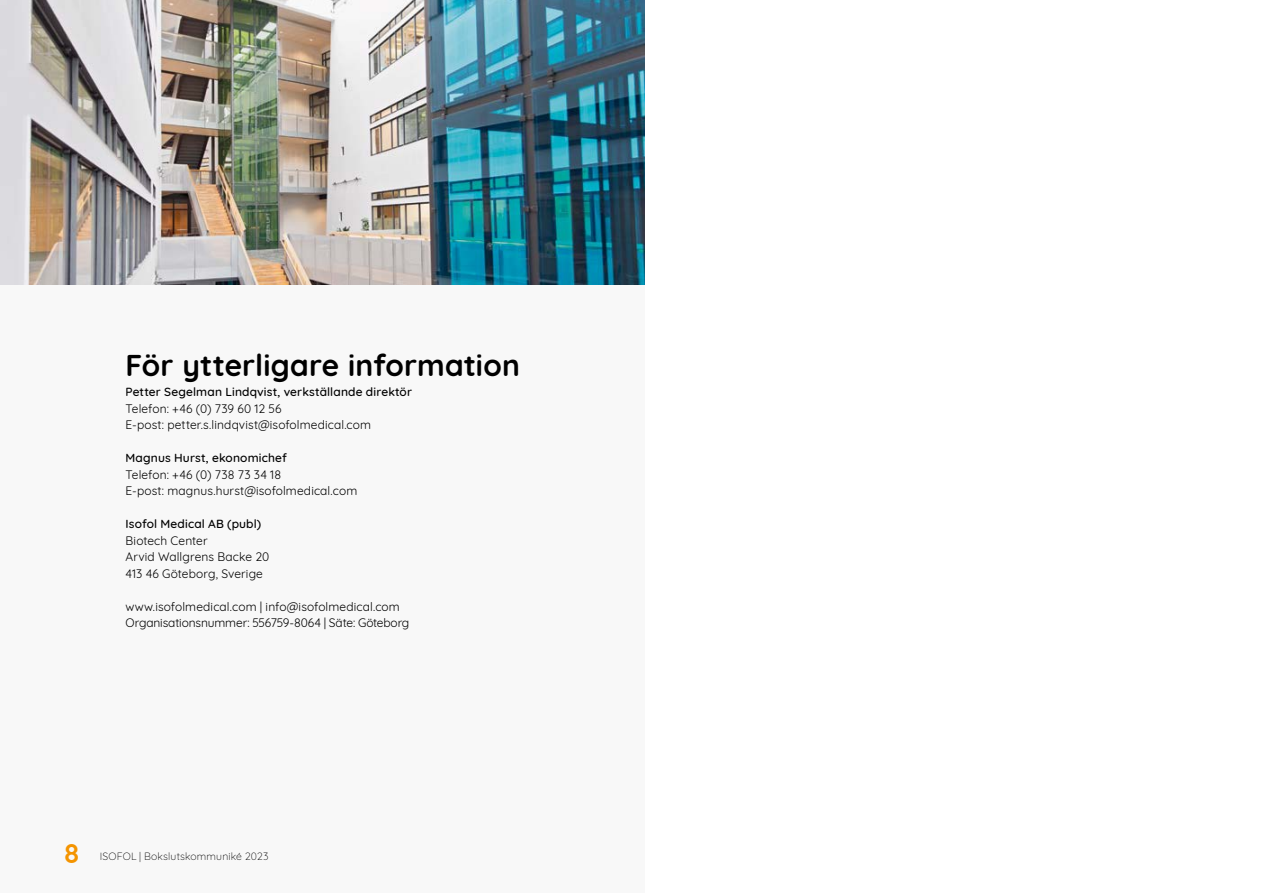
<style>
.page{position:relative;width:1263px;height:893px;background:#fff}
.page>*{position:absolute;margin:0;border:0;box-sizing:border-box;transform-origin:0 0}
.t1{font:700 30px "Quicksand";letter-spacing:.005em;color:#000}
.t2{font:700 27px "Quicksand";color:#f49400}
.t3{font:12px/16.5px "Quicksand";letter-spacing:.01em;color:#000}
.t4{font:500 12px "Quicksand";letter-spacing:.015em;color:#000}
.t5{font:300 10.5px "Quicksand";letter-spacing:.015em;color:#000}
</style>
<div class="page">
<div style="left:0;top:285px;width:644px;height:607px;background:#f6f6f6"></div>
<img style="left:0;top:0;width:644px;height:285px">
<h1 class="t1" style="left:126px;top:340px;width:396px">För ytterligare information</h1>
<p class="t4" style="left:126px;top:382px;width:288px">Petter Segelman Lindqvist, verkställande direktör</p>
<p class="t3" style="left:126px;top:399px;width:247px">Telefon: +46 (0) 739 60 12 56<br>E-post: petter.s.lindqvist@isofolmedical.com</p>
<p class="t4" style="left:126px;top:448px;width:163px">Magnus Hurst, ekonomichef</p>
<p class="t3" style="left:126px;top:465px;width:233px">Telefon: +46 (0) 738 73 34 18<br>E-post: magnus.hurst@isofolmedical.com</p>
<p class="t4" style="left:126px;top:514px;width:137px">Isofol Medical AB (publ)</p>
<p class="t3" style="left:126px;top:531px;width:145px">Biotech Center<br>Arvid Wallgrens Backe 20<br>413 46 Göteborg, Sverige</p>
<p class="t3" style="left:126px;top:597px;width:285px">www.isofolmedical.com | info@isofolmedical.com<br>Organisationsnummer: 556759-8064 | Säte: Göteborg</p>
<h2 class="t2" style="left:64px;top:831px;width:17px">8</h2>
<p class="t5" style="left:100px;top:848px;width:170px">ISOFOL | Bokslutskommuniké 2023</p>
</div>
